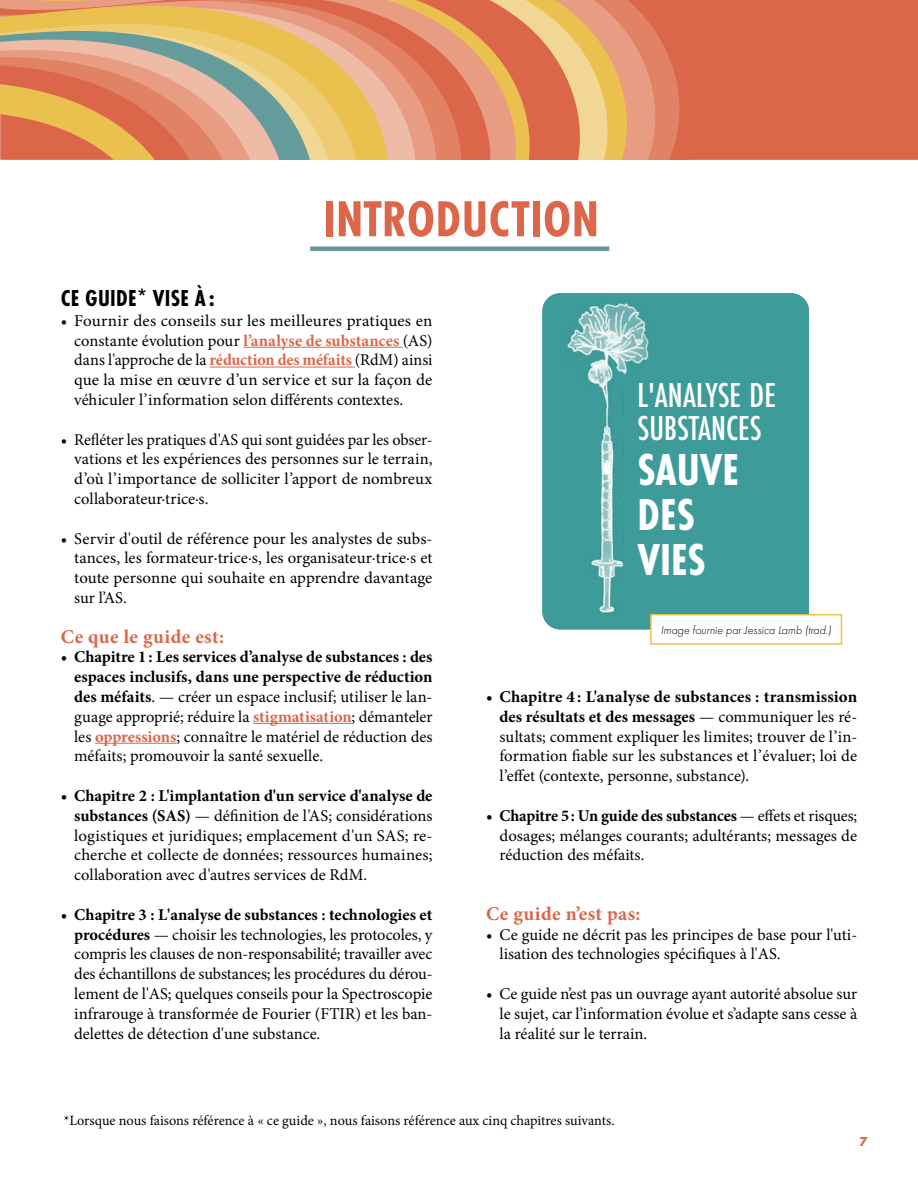
<style>
.page{position:relative;width:918px;height:1188px;background:#fff}
.page>*{position:absolute;margin:0;border:0;box-sizing:border-box;transform-origin:0 0}
.t1{font:700 52.5px "Futura PT Cond";letter-spacing:.01em;color:#db6649}
.t2{font:700 46.5px/45px "Futura PT Cond";color:#fff}
.t3{font:500 36px/33px "Futura PT Cond";color:#fff}
.t4{font:700 24px "Futura PT Cond";letter-spacing:.01em;color:#000}
.t5{font:700 19.5px "Minion Pro";letter-spacing:.025em;color:#db6649}
.t6{font:16.5px/19.8px "Minion Pro";color:#000;text-align:justify}
.t7{font:14.25px "Minion Pro";letter-spacing:-.005em;color:#000}
.t8{font:700 13.5px "Futura PT";color:#db6649}
.t9{font:italic 300 12px "Futura PT";color:#000}
.s1{font-weight:700;color:#db6649}
.s2{font-weight:700}
</style>
<div class="page">
<div style="left:310px;top:246px;width:299px;height:5px;background:#639b9a"></div>
<div style="left:800px;top:0;width:118px;height:160px;background:#db6649"></div>
<div style="left:773px;top:0;width:27px;height:160px;background:#db6649"></div>
<div style="left:754px;top:0;width:19px;height:160px;background:#db6649"></div>
<div style="left:726px;top:0;width:28px;height:160px;background:#db6649"></div>
<div style="left:697px;top:0;width:29px;height:160px;background:#db6649"></div>
<div style="left:676px;top:0;width:21px;height:160px;background:#db6649"></div>
<svg style="left:662px;top:0;width:14px;height:160px;background:#de7659"></svg>
<svg style="left:637px;top:0;width:25px;height:160px;background:#e2886c"></svg>
<svg style="left:608px;top:0;width:29px;height:160px;background:#e7a36c"></svg>
<svg style="left:583px;top:0;width:25px;height:160px;background:#ecc27c"></svg>
<svg style="left:562px;top:0;width:21px;height:160px;background:#e7a56c"></svg>
<svg style="left:535px;top:0;width:27px;height:160px;background:#e18659"></svg>
<svg style="left:506px;top:0;width:29px;height:160px;background:#e28f58"></svg>
<svg style="left:481px;top:0;width:25px;height:160px;background:#e38e64"></svg>
<svg style="left:461px;top:0;width:20px;height:160px;background:#e07e59"></svg>
<svg style="left:433px;top:0;width:28px;height:160px;background:#e0815d"></svg>
<svg style="left:408px;top:0;width:25px;height:160px;background:#e48f6d"></svg>
<svg style="left:384px;top:0;width:24px;height:160px;background:#e79c81"></svg>
<svg style="left:356px;top:0;width:28px;height:160px;background:#e7a770"></svg>
<svg style="left:332px;top:0;width:24px;height:160px;background:#e8b06a"></svg>
<svg style="left:0;top:0;width:332px;height:160px;background:#d8a370"></svg>
<img style="left:542px;top:293px;width:267px;height:336px">
<div style="left:624px;top:379px;width:139px;height:187px;background:#3d9c9a"></div>
<div style="left:650px;top:614px;width:192px;height:31px;background:#fff;border:2px solid #eac14f"></div>
<hr style="left:244px;top:347px;width:159px;height:1px;background:#db6649">
<hr style="left:210px;top:367px;width:145px;height:1px;background:#db6649">
<hr style="left:253px;top:723px;width:99px;height:1px;background:#db6649">
<hr style="left:95px;top:743px;width:82px;height:1px;background:#db6649">
<h1 class="t1" style="left:323px;top:188px;width:277px">INTRODUCTION</h1>
<h3 class="t4" style="left:61px;top:284px;width:156px">CE GUIDE* VISE À :</h3>
<p class="t6" style="left:74px;top:311px;width:360px;text-indent:-14px">• Fournir des conseils sur les meilleures pratiques en constante évolution pour <span class="s1">l’analyse de substances</span> (AS) dans l'approche de la <span class="s1">réduction des méfaits</span> (RdM) ainsi que la mise en œuvre d’un service et sur la façon de véhiculer l’information selon différents contextes.</p>
<p class="t6" style="left:74px;top:430px;width:360px;text-indent:-13px">• Refléter les pratiques d'AS qui sont guidées par les obser&shy;vations et les expériences des personnes sur le terrain, d’où l’importance de solliciter l’apport de nombreux collaborateur·trice·s.</p>
<p class="t6" style="left:74px;top:529px;width:360px;text-indent:-13px">• Servir d'outil de référence pour les analystes de subs&shy;tances, les formateur·trice·s, les organisateur·trice·s et toute personne qui souhaite en apprendre davantage sur l’AS.</p>
<p class="t5" style="left:61px;top:623px;width:165px">Ce que le guide est:</p>
<p class="t6" style="left:74px;top:647px;width:360px;text-indent:-14px"><span class="s2">• Chapitre 1: Les services d’analyse de substances : des espaces inclusifs, dans une perspective de réduction des méfaits</span>. — créer un espace inclusif; utiliser le lan&shy;guage approprié; réduire la <span class="s1">stigmatisation</span>; démanteler les <span class="s1">oppressions</span>; connaître le matériel de réduction des méfaits; promouvoir la santé sexuelle.</p>
<p class="t6" style="left:74px;top:786px;width:360px;text-indent:-13px"><span class="s2">• Chapitre 2 : L'implantation d'un service d'analyse de substances (SAS)</span> — définition de l'AS; considérations logistiques et juridiques; emplacement d'un SAS; re&shy;cherche et collecte de données; ressources humaines; collaboration avec d'autres services de RdM.</p>
<p class="t6" style="left:74px;top:905px;width:360px;text-indent:-13px"><span class="s2">• Chapitre 3 : L'analyse de substances : technologies et procédures</span> — choisir les technologies, les protocoles, y compris les clauses de non-responsabilité; travailler avec des échantillons de substances; les procédures du dérou&shy;lement de l'AS; quelques conseils pour la Spectroscopie infrarouge à transformée de Fourier (FTIR) et les ban&shy;delettes de détection d'une substance.</p>
<h3 class="t3" style="left:637px;top:378px;width:140px">L'ANALYSE DE<br>SUBSTANCES</h3>
<h2 class="t2" style="left:637px;top:447px;width:103px">SAUVE<br>DES<br>VIES</h2>
<p class="t9" style="left:661px;top:623px;width:172px">Image fournie par Jessica Lamb (trad.)</p>
<p class="t6" style="left:499px;top:687px;width:359px;text-indent:-13px"><span class="s2">• Chapitre 4 : L'analyse de substances : transmission des résultats et des messages</span> — communiquer les ré&shy;sultats; comment expliquer les limites; trouver de l’in&shy;formation fiable sur les substances et l’évaluer; loi de l’effet (contexte, personne, substance).</p>
<p class="t6" style="left:500px;top:806px;width:359px;text-indent:-13px"><span class="s2">• Chapitre 5: Un guide des substances</span> — effets et risques; dosages; mélanges courants; adultérants; messages de réduction des méfaits.</p>
<p class="t5" style="left:486px;top:900px;width:156px">Ce guide n’est pas:</p>
<p class="t6" style="left:499px;top:925px;width:359px;text-indent:-13px">• Ce guide ne décrit pas les principes de base pour l'uti&shy;lisation des technologies spécifiques à l'AS.</p>
<p class="t6" style="left:500px;top:984px;width:359px;text-indent:-14px">• Ce guide n’est pas un ouvrage ayant autorité absolue sur le sujet, car l’information évolue et s’adapte sans cesse à la réalité sur le terrain.</p>
<p class="t7" style="left:64px;top:1111px;width:552px">*Lorsque nous faisons référence à « ce guide », nous faisons référence aux cinq chapitres suivants.</p>
<p class="t8" style="left:859px;top:1133px;width:10px">7</p>
</div>
